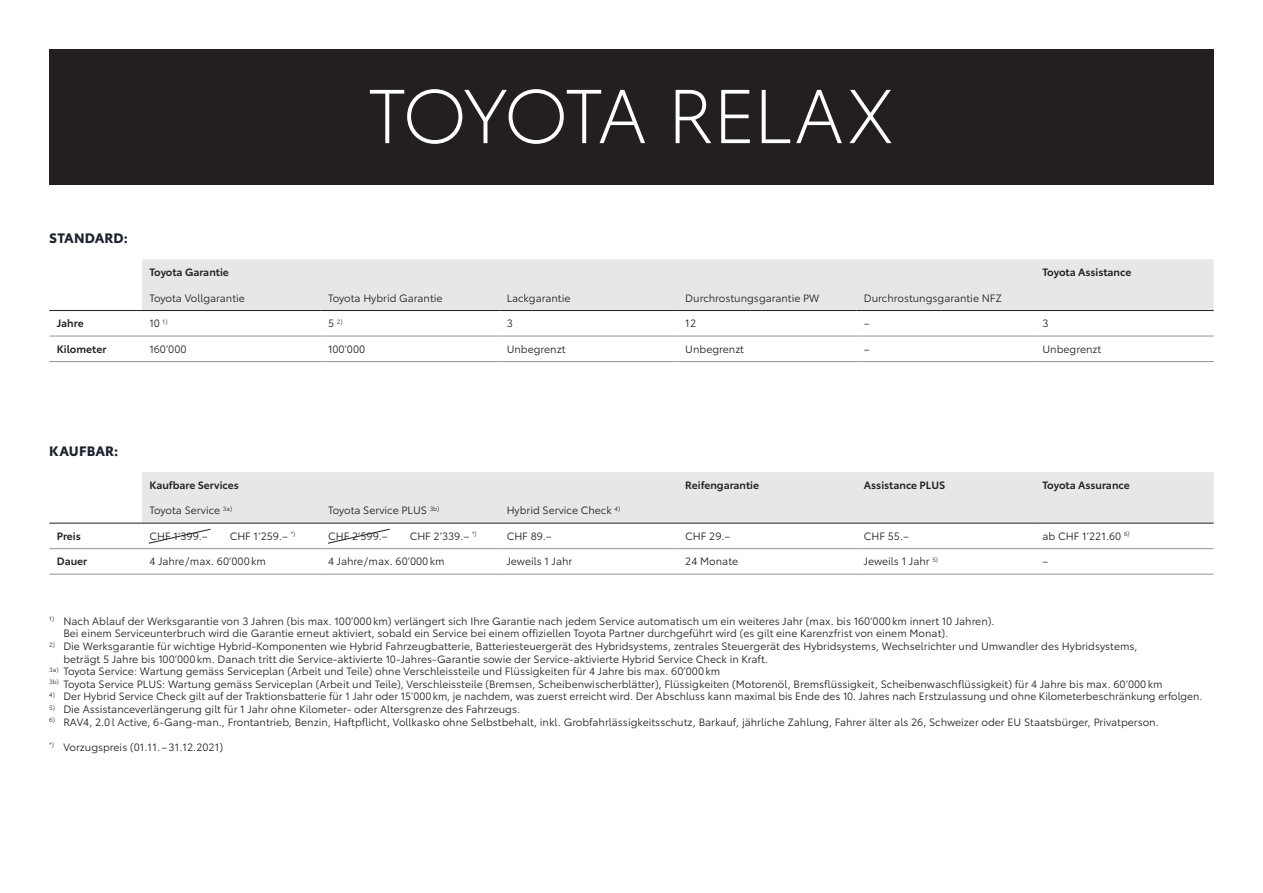
<style>
.page{position:relative;width:1263px;height:893px;background:#fff}
.page>*{position:absolute;margin:0;border:0;box-sizing:border-box;transform-origin:0 0}
.t1{font:300 75px "Toyota Type";letter-spacing:-.055em;color:#fff}
.t2{font:700 13.5px "Toyota Type";letter-spacing:.005em;color:#1c232e}
.t3{font:10.5px/12.6px "Toyota Type";color:#231f20}
.t4{font:600 10.5px "Toyota Type";color:#231f20}
.t5{font:6.15px "Toyota Type";color:#231f20}
.s1{font-size:10.5px}
</style>
<div class="page">
<div style="left:49px;top:49px;width:1165px;height:135px;background:#231f20"></div>
<div style="left:142px;top:259px;width:1072px;height:51px;background:#e6e7e9"></div>
<hr style="left:49px;top:310px;width:93px;height:1px;background:#231f20">
<hr style="left:49px;top:336px;width:93px;height:1px;background:#939598">
<hr style="left:142px;top:336px;width:179px;height:1px;background:#939598">
<hr style="left:321px;top:336px;width:178px;height:1px;background:#939598">
<hr style="left:499px;top:336px;width:179px;height:1px;background:#939598">
<hr style="left:678px;top:336px;width:178px;height:1px;background:#939598">
<hr style="left:856px;top:336px;width:179px;height:1px;background:#939598">
<hr style="left:1035px;top:336px;width:179px;height:1px;background:#939598">
<hr style="left:49px;top:361px;width:93px;height:1px;background:#939598">
<hr style="left:142px;top:361px;width:179px;height:1px;background:#939598">
<hr style="left:321px;top:361px;width:178px;height:1px;background:#939598">
<hr style="left:499px;top:361px;width:179px;height:1px;background:#939598">
<hr style="left:678px;top:361px;width:178px;height:1px;background:#939598">
<hr style="left:856px;top:361px;width:179px;height:1px;background:#939598">
<hr style="left:1035px;top:361px;width:179px;height:1px;background:#939598">
<hr style="left:142px;top:310px;width:179px;height:1px;background:#231f20">
<hr style="left:321px;top:310px;width:178px;height:1px;background:#231f20">
<hr style="left:499px;top:310px;width:179px;height:1px;background:#231f20">
<hr style="left:678px;top:310px;width:178px;height:1px;background:#231f20">
<hr style="left:856px;top:310px;width:179px;height:1px;background:#231f20">
<hr style="left:1035px;top:310px;width:179px;height:1px;background:#231f20">
<div style="left:142px;top:472px;width:1072px;height:51px;background:#e6e7e9"></div>
<hr style="left:49px;top:548px;width:93px;height:1px;background:#939598">
<hr style="left:142px;top:548px;width:179px;height:1px;background:#939598">
<hr style="left:321px;top:548px;width:178px;height:1px;background:#939598">
<hr style="left:499px;top:548px;width:179px;height:1px;background:#939598">
<hr style="left:678px;top:548px;width:178px;height:1px;background:#939598">
<hr style="left:856px;top:548px;width:179px;height:1px;background:#939598">
<hr style="left:1035px;top:548px;width:179px;height:1px;background:#939598">
<hr style="left:49px;top:574px;width:93px;height:1px;background:#939598">
<hr style="left:142px;top:574px;width:179px;height:1px;background:#939598">
<hr style="left:321px;top:574px;width:178px;height:1px;background:#939598">
<hr style="left:499px;top:574px;width:179px;height:1px;background:#939598">
<hr style="left:678px;top:574px;width:178px;height:1px;background:#939598">
<hr style="left:856px;top:574px;width:179px;height:1px;background:#939598">
<hr style="left:1035px;top:574px;width:179px;height:1px;background:#939598">
<hr style="left:49px;top:523px;width:93px;height:1px;background:#231f20">
<hr style="left:142px;top:523px;width:179px;height:1px;background:#231f20">
<hr style="left:321px;top:523px;width:178px;height:1px;background:#231f20">
<hr style="left:499px;top:523px;width:179px;height:1px;background:#231f20">
<hr style="left:678px;top:523px;width:178px;height:1px;background:#231f20">
<hr style="left:856px;top:523px;width:179px;height:1px;background:#231f20">
<hr style="left:1035px;top:523px;width:179px;height:1px;background:#231f20">
<svg style="left:148px;top:528px;width:63px;height:16px"></svg>
<svg style="left:328px;top:528px;width:62px;height:16px"></svg>
<h1 class="t1" style="left:368px;top:62px;width:529px">TOYOTA RELAX</h1>
<p class="t2" style="left:49px;top:228px;width:80px">STANDARD:</p>
<p class="t4" style="left:149px;top:264px;width:81px">Toyota Garantie</p>
<p class="t4" style="left:1042px;top:264px;width:90px">Toyota Assistance</p>
<p class="t3" style="left:149px;top:291px;width:97px">Toyota Vollgarantie</p>
<p class="t3" style="left:328px;top:291px;width:116px">Toyota Hybrid Garantie</p>
<p class="t3" style="left:507px;top:291px;width:65px">Lackgarantie</p>
<p class="t3" style="left:685px;top:291px;width:136px">Durchrostungsgarantie PW</p>
<p class="t3" style="left:864px;top:291px;width:140px">Durchrostungsgarantie NFZ</p>
<p class="t4" style="left:57px;top:315px;width:28px">Jahre</p>
<p class="t3" style="left:149px;top:316px;width:20px">10 <sup>1)</sup></p>
<p class="t5" style="left:328px;top:317px;width:16px"><span class="s1">5</span> 2)</p>
<p class="t3" style="left:507px;top:316px;width:8px">3</p>
<p class="t3" style="left:685px;top:316px;width:12px">12</p>
<p class="t3" style="left:864px;top:316px;width:7px">–</p>
<p class="t3" style="left:1042px;top:316px;width:8px">3</p>
<p class="t4" style="left:57px;top:341px;width:51px">Kilometer</p>
<p class="t3" style="left:149px;top:342px;width:39px">160’000</p>
<p class="t3" style="left:328px;top:342px;width:39px">100’000</p>
<p class="t3" style="left:507px;top:342px;width:60px">Unbegrenzt</p>
<p class="t3" style="left:685px;top:342px;width:60px">Unbegrenzt</p>
<p class="t3" style="left:864px;top:342px;width:7px">–</p>
<p class="t3" style="left:1042px;top:342px;width:60px">Unbegrenzt</p>
<p class="t2" style="left:49px;top:440px;width:70px">KAUFBAR:</p>
<p class="t4" style="left:149px;top:477px;width:91px">Kaufbare Services</p>
<p class="t4" style="left:685px;top:477px;width:75px">Reifengarantie</p>
<p class="t4" style="left:864px;top:477px;width:83px">Assistance PLUS</p>
<p class="t4" style="left:1042px;top:477px;width:89px">Toyota Assurance</p>
<p class="t3" style="left:149px;top:503px;width:84px">Toyota Service <sup>3a)</sup></p>
<p class="t3" style="left:328px;top:503px;width:113px">Toyota Service PLUS <sup>3b)</sup></p>
<p class="t3" style="left:507px;top:503px;width:115px">Hybrid Service Check <sup>4)</sup></p>
<p class="t4" style="left:57px;top:528px;width:26px">Preis</p>
<p class="t3" style="left:149px;top:529px;width:60px">CHF 1’399.–</p>
<p class="t3" style="left:230px;top:529px;width:67px">CHF 1’259.– <sup>*)</sup></p>
<p class="t3" style="left:328px;top:529px;width:61px">CHF 2’599.–</p>
<p class="t3" style="left:410px;top:529px;width:68px">CHF 2’339.– <sup>*)</sup></p>
<p class="t3" style="left:507px;top:529px;width:47px">CHF 89.–</p>
<p class="t3" style="left:685px;top:529px;width:47px">CHF 29.–</p>
<p class="t3" style="left:864px;top:529px;width:47px">CHF 55.–</p>
<p class="t3" style="left:1042px;top:529px;width:89px">ab CHF 1’221.60 <sup>6)</sup></p>
<p class="t4" style="left:57px;top:553px;width:32px">Dauer</p>
<p class="t3" style="left:149px;top:554px;width:118px">4 Jahre / max. 60’000 km</p>
<p class="t3" style="left:328px;top:554px;width:118px">4 Jahre / max. 60’000 km</p>
<p class="t3" style="left:507px;top:554px;width:67px">Jeweils 1 Jahr</p>
<p class="t3" style="left:685px;top:554px;width:54px">24 Monate</p>
<p class="t3" style="left:864px;top:554px;width:76px">Jeweils 1 Jahr <sup>5)</sup></p>
<p class="t3" style="left:1042px;top:554px;width:7px">–</p>
<p class="t3" style="left:63px;top:614px;width:933px;text-indent:-14px"><sup>1)</sup> Nach Ablauf der Werksgarantie von 3 Jahren (bis max. 100’000 km) verlängert sich Ihre Garantie nach jedem Service automatisch um ein weiteres Jahr (max. bis 160’000 km innert 10 Jahren).<br>Bei einem Serviceunterbruch wird die Garantie erneut aktiviert, sobald ein Service bei einem offiziellen Toyota Partner durchgeführt wird (es gilt eine Karenzfrist von einem Monat).</p>
<p class="t3" style="left:49px;top:639px;width:1090px"><sup>2)</sup> Die Werksgarantie für wichtige Hybrid-Komponenten wie Hybrid Fahrzeug batterie, Batteriesteuergerät des Hybridsystems, zentrales Steuergerät des Hybridsystems, Wechselrichter und Umwandler des Hybridsystems,</p>
<p class="t3" style="left:63px;top:652px;width:706px">beträgt 5 Jahre bis 100’000 km. Danach tritt die Service-aktivierte 10-Jahres-Garantie sowie der Service-aktivierte Hybrid Service Check in Kraft.</p>
<p class="t3" style="left:49px;top:664px;width:672px"><sup>3a)</sup> Toyota Service: Wartung gemäss Serviceplan (Arbeit und Teile) ohne Verschleissteile und Flüssigkeiten für 4 Jahre bis max. 60’000 km</p>
<p class="t3" style="left:49px;top:677px;width:1115px"><sup>3b)</sup> Toyota Service PLUS: Wartung gemäss Serviceplan (Arbeit und Teile), Verschleissteile (Bremsen, Scheibenwischerblätter), Flüssigkeiten (Motorenöl, Bremsflüssigkeit, Scheibenwaschflüssigkeit) für 4 Jahre bis max. 60’000 km</p>
<p class="t3" style="left:49px;top:690px;width:1155px"><sup>4)</sup> Der Hybrid Service Check gilt auf der Traktionsbatterie für 1 Jahr oder 15’000 km, je nachdem, was zuerst erreicht wird. Der Abschluss kann maximal bis Ende des 10. Jahres nach Erstzulassung und ohne Kilometerbeschränkung erfolgen.</p>
<p class="t3" style="left:49px;top:702px;width:472px"><sup>5)</sup> Die Assistanceverlängerung gilt für 1 Jahr ohne Kilometer- oder Altersgrenze des Fahrzeugs.</p>
<p class="t3" style="left:49px;top:715px;width:1111px"><sup>6)</sup> RAV4, 2.0 l Active, 6-Gang-man., Frontantrieb, Benzin, Haftpflicht, Vollkasko ohne Selbstbehalt, inkl. Grobfahrlässigkeitsschutz, Barkauf, jährliche Zahlung, Fahrer älter als 26, Schweizer oder EU Staatsbürger, Privatperson.</p>
<p class="t3" style="left:49px;top:740px;width:175px"><sup>*)</sup> Vorzugspreis (01.11. – 31.12.2021)</p>
</div>
